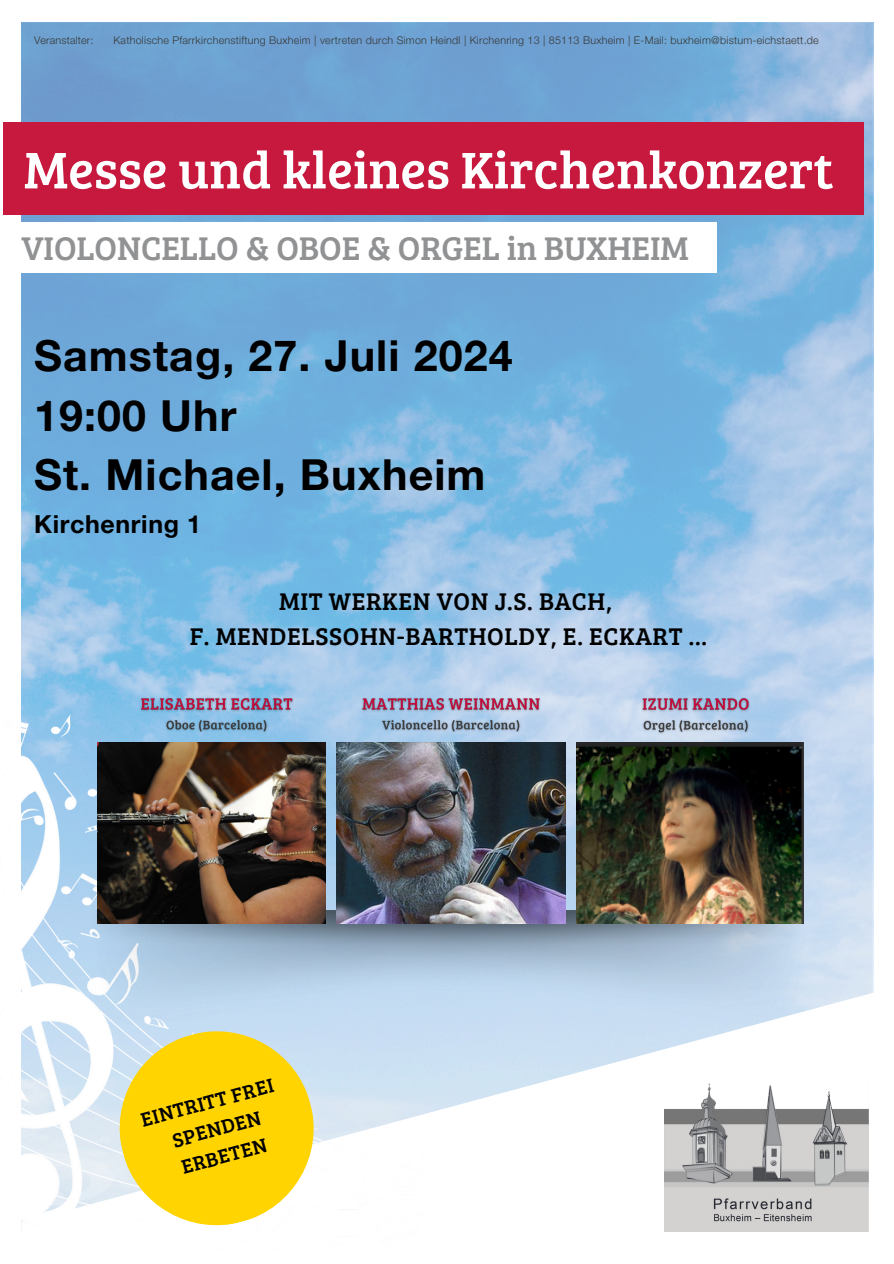
<style>
.page{position:relative;width:894px;height:1264px;background:#fff}
.page>*{position:absolute;margin:0;border:0;box-sizing:border-box;transform-origin:0 0}
.t1{font:53.25px "Bree Serif";color:#fff}
.t2{font:700 42.9px/59.7px "Helvetica Neue LT Std";letter-spacing:.025em;color:#000}
.t3{font:33.9px "Bree Serif";color:#919294}
.t4{font:24.9px/34.8px "Bree Serif";letter-spacing:.025em;color:#000;text-align:center}
.t5{font:700 24.9px "Helvetica Neue LT Std";letter-spacing:.025em;color:#000}
.t6{font:20.4px/28px "Bree Serif";color:#000;text-align:center}
.t7{font:300 10.65px "Helvetica Neue LT Std";letter-spacing:.02em;color:#383837}
</style>
<div class="page">
<img style="left:21px;top:23px;width:852px;height:969px">
<svg style="left:424px;top:992px;width:450px;height:240px"></svg>
<img style="left:21px;top:714px;width:403px;height:518px">
<img style="left:89px;top:910px;width:715px;height:116px">
<img style="left:98px;top:742px;width:227px;height:181px">
<img style="left:336px;top:742px;width:229px;height:181px">
<img style="left:576px;top:742px;width:227px;height:181px">
<div style="left:0;top:222px;width:716px;height:51px;background:#fff"></div>
<hr style="left:870px;top:994px;width:4px;height:269px;background:#fff">
<svg style="left:109px;top:1020px;width:215px;height:212px;background:#f4dc57"></svg>
<img style="left:663px;top:1080px;width:205px;height:151px">
<div style="left:3px;top:122px;width:860px;height:92px;background:#c7183e"></div>
<img style="left:136px;top:692px;width:162px;height:45px">
<img style="left:357px;top:692px;width:188px;height:45px">
<img style="left:637px;top:692px;width:115px;height:45px">
<h2 class="t7" style="left:34px;top:36px;width:61px">Veranstalter:</h2>
<h4 class="t7" style="left:113px;top:36px;width:706px">Katholische Pfarrkirchenstiftung Buxheim | vertreten durch Simon Heindl | Kirchenring 13 | 85113 Buxheim | E-Mail: buxheim@bistum-eichstaett.de</h4>
<h3 class="t1" style="left:24px;top:131px;width:810px">Messe und kleines Kirchenkonzert</h3>
<p class="t3" style="left:22px;top:223px;width:668px">VIOLONCELLO &amp; OBOE &amp; ORGEL in BUXHEIM</p>
<p class="t2" style="left:34px;top:332px;width:480px">Samstag, 27. Juli 2024<br>19:00 Uhr<br>St. Michael, Buxheim</p>
<p class="t5" style="left:34px;top:515px;width:169px">Kirchenring 1</p>
<h5 class="t4" style="left:190px;top:583px;width:518px">MIT WERKEN VON J.S. BACH,<br>F. MENDELSSOHN-BARTHOLDY, E. ECKART …</h5>
<p class="t6" style="left:137px;top:1105px;width:138px;rotate:-15deg">EINTRITT FREI<br>SPENDEN<br>ERBETEN</p>
</div>
